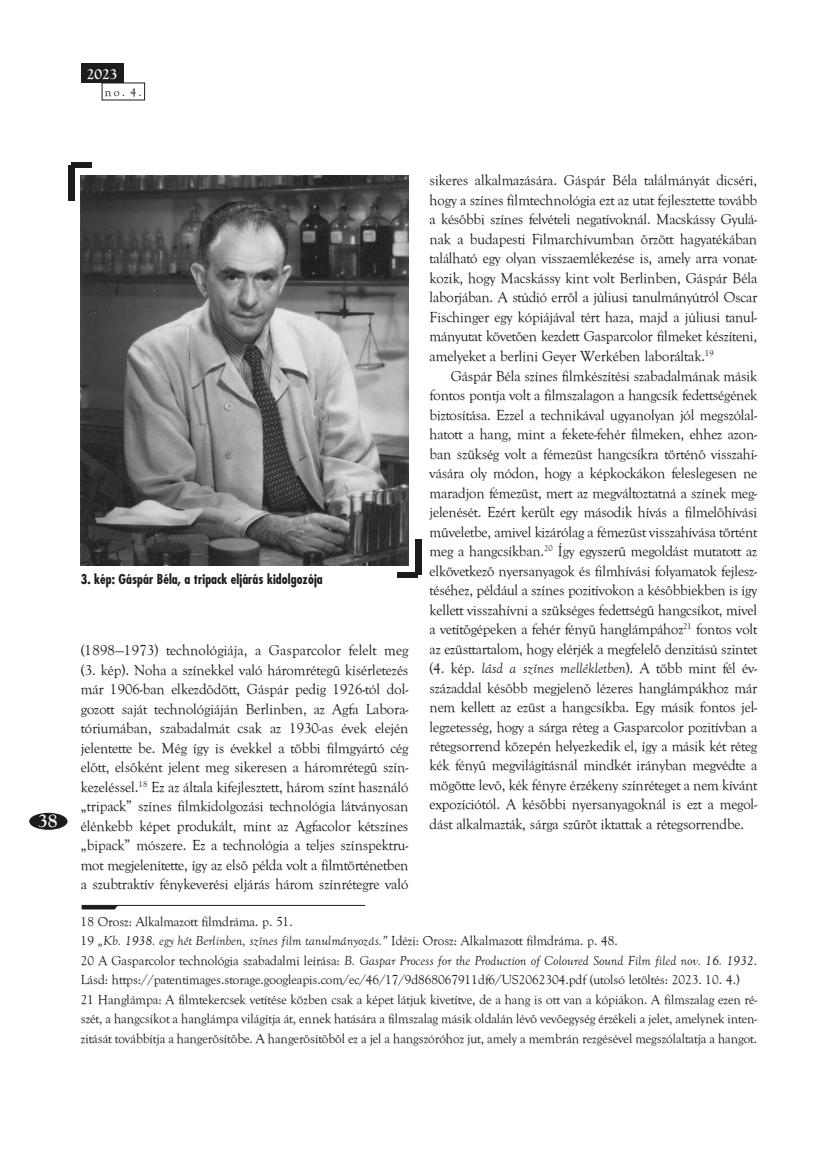
<style>
.page{position:relative;width:838px;height:1149px;background:#fff}
.page>*{position:absolute;margin:0;border:0;box-sizing:border-box;transform-origin:0 0}
.t1{font:700 19.5px "H Goudy Old Style";color:#fff}
.t2{font:700 15.3px "H Goudy Old Style";color:#fff}
.t3{font:15px/19.5px "H Goudy Old Style Normal";color:#1d1d1b;text-align:justify}
.Footnote_text{font:13.5px/19.5px "H Goudy Old Style Normal";color:#1d1d1b}
.Footnote_text-2{font:italic 13.5px "H Goudy Old Style";color:#1d1d1b}
.képaláírás{font:700 condensed 13.5px "H Futura";letter-spacing:.005em;color:#1d1d1b}
.t4{font:12px "H Goudy Old Style Normal";color:#1d1d1b}
.s1{font-family:"H Goudy Old Style";font-style:italic}
.s2{font-family:"H Goudy Old Style Normal";font-style:normal}
</style>
<div class="page">
<div style="left:29px;top:812px;width:39px;height:17px;background:#1d1d1b;border-radius:50%"></div>
<div style="left:81px;top:64px;width:42px;height:19px;background:#1d1d1b"></div>
<hr style="left:82px;top:904px;width:283px;height:1px;background:#1d1d1b">
<svg style="left:82px;top:905px;width:37px;height:4px"></svg>
<img style="left:81px;top:175px;width:327px;height:390px">
<div style="left:415px;top:538px;width:6px;height:36px;background:#1d1d1b"></div>
<div style="left:398px;top:571px;width:20px;height:6px;background:#1d1d1b"></div>
<div style="left:68px;top:165px;width:6px;height:36px;background:#1d1d1b"></div>
<div style="left:71px;top:162px;width:20px;height:6px;background:#1d1d1b"></div>
<p class="t2" style="left:87px;top:65px;width:32px">2023</p>
<p class="t4" style="left:105px;top:85px;width:38px">no. 4.</p>
<p class="t1" style="left:38px;top:809px;width:21px">38</p>
<p class="t3" style="left:429px;top:171px;width:329px">sikeres alkalmazására. Gáspár Béla találmányát dicséri, hogy a színes filmtechnológia ezt az utat fejlesztette tovább a későbbi színes felvételi negatívoknál. Macskássy Gyulá&shy;nak a budapesti Filmarchívumban őrzött hagyatékában található egy olyan visszaemlékezése is, amely arra vonat&shy;kozik, hogy Macskássy kint volt Berlinben, Gáspár Béla laborjában. A stúdió erről a júliusi tanulmányútról Oscar Fischinger egy kópiájával tért haza, majd a júliusi tanul&shy;mányutat követően kezdett Gasparcolor filmeket készíteni, amelyeket a berlini Geyer Werkében laboráltak.<sup>19</sup></p>
<p class="t3" style="left:429px;top:366px;width:329px;text-indent:21px">Gáspár Béla színes filmkészítési szabadalmának másik fontos pontja volt a filmszalagon a hangcsík fedettségének biztosítása. Ezzel a technikával ugyanolyan jól megszólal&shy;hatott a hang, mint a fekete-fehér filmeken, ehhez azon&shy;ban szükség volt a fémezüst hangcsíkra történő visszahí&shy;vására oly módon, hogy a képkockákon feleslegesen ne maradjon fémezüst, mert az megváltoztatná a színek meg&shy;jelenését. Ezért került egy második hívás a filmelőhívási műveletbe, amivel kizárólag a fémezüst visszahívása történt meg a hangcsíkban.<sup>20</sup> Így egyszerű megoldást mutatott az elkövetkező nyersanyagok és filmhívási folyamatok fejlesz&shy;téséhez, például a színes pozitívokon a későbbiekben is így kellett visszahívni a szükséges fedettségű hangcsíkot, mivel a vetítőgépeken a fehér fényű hanglámpához<sup>21</sup> fontos volt az ezüsttartalom, hogy elérjék a megfelelő denzitású szintet (4. kép. <span class="s1">lásd a színes mellékletben</span>). A több mint fél év&shy;századdal később megjelenő lézeres hanglámpákhoz már nem kellett az ezüst a hangcsíkba. Egy másik fontos jel&shy;legzetesség, hogy a sárga réteg a Gasparcolor pozitívban a rétegsorrend közepén helyezkedik el, így a másik két réteg kék fényű megvilágításnál mindkét irányban megvédte a mögötte levő, kék fényre érzékeny színréteget a nem kívánt expozíciótól. A későbbi nyersanyagoknál is ezt a megol&shy;dást alkalmazták, sárga szűrőt iktattak a rétegsorrendbe.</p>
<p class="képaláírás" style="left:81px;top:570px;width:243px">3. kép: Gáspár Béla, a tripack eljárás kidolgozója</p>
<p class="t3" style="left:81px;top:641px;width:329px">(1898–1973) technológiája, a Gasparcolor felelt meg (3. kép). Noha a színekkel való háromrétegű kísérletezés már 1906-ban elkezdődött, Gáspár pedig 1926-tól dol&shy;gozott saját technológiáján Berlinben, az Agfa Labora&shy;tóriumában, szabadalmát csak az 1930-as évek elején jelentette be. Még így is évekkel a többi filmgyártó cég előtt, elsőként jelent meg sikeresen a háromrétegű szín&shy;kezeléssel.<sup>18</sup> Ez az általa kifejlesztett, három színt használó „tripack” színes filmkidolgozási technológia látványosan élénkebb képet produkált, mint az Agfacolor kétszínes „bipack” mószere. Ez a technológia a teljes színspektru&shy;mot megjelenítette, így az első példa volt a filmtörténetben a szubtraktív fénykeverési eljárás három színrétegre való</p>
<p class="Footnote_text" style="left:81px;top:911px;width:213px">18 Orosz: Alkalmazott filmdráma. p. 51.</p>
<p class="Footnote_text-2" style="left:81px;top:933px;width:538px"><span class="s2">19</span> „Kb. 1938. egy hét Berlinben, színes film tanulmányozás.” <span class="s2">Idézi: Orosz: Alkalmazott filmdráma. p. 48.</span></p>
<p class="Footnote_text" style="left:81px;top:950px;width:678px">20 A Gasparcolor technológia szabadalmi leírása: <span class="s1">B. Gaspar Process for the Production of Coloured Sound Film filed nov. 16. 1932</span>.<br>Lásd: https://patentimages.storage.googleapis.com/ec/46/17/9d868067911df6/US2062304.pdf (utolsó letöltés: 2023. 10. 4.)</p>
<p class="Footnote_text" style="left:81px;top:989px;width:678px;text-align:justify">21 Hanglámpa: A filmtekercsek vetítése közben csak a képet látjuk kivetítve, de a hang is ott van a kópiákon. A filmszalag ezen ré&shy;szét, a hangcsíkot a hanglámpa világítja át, ennek hatására a filmszalag másik oldalán lévő vevőegység érzékeli a jelet, amelynek inten&shy;zitását továbbítja a hangerősítőbe. A hangerősítőből ez a jel a hangszóróhoz jut, amely a membrán rezgésével megszólaltatja a hangot.</p>
</div>
